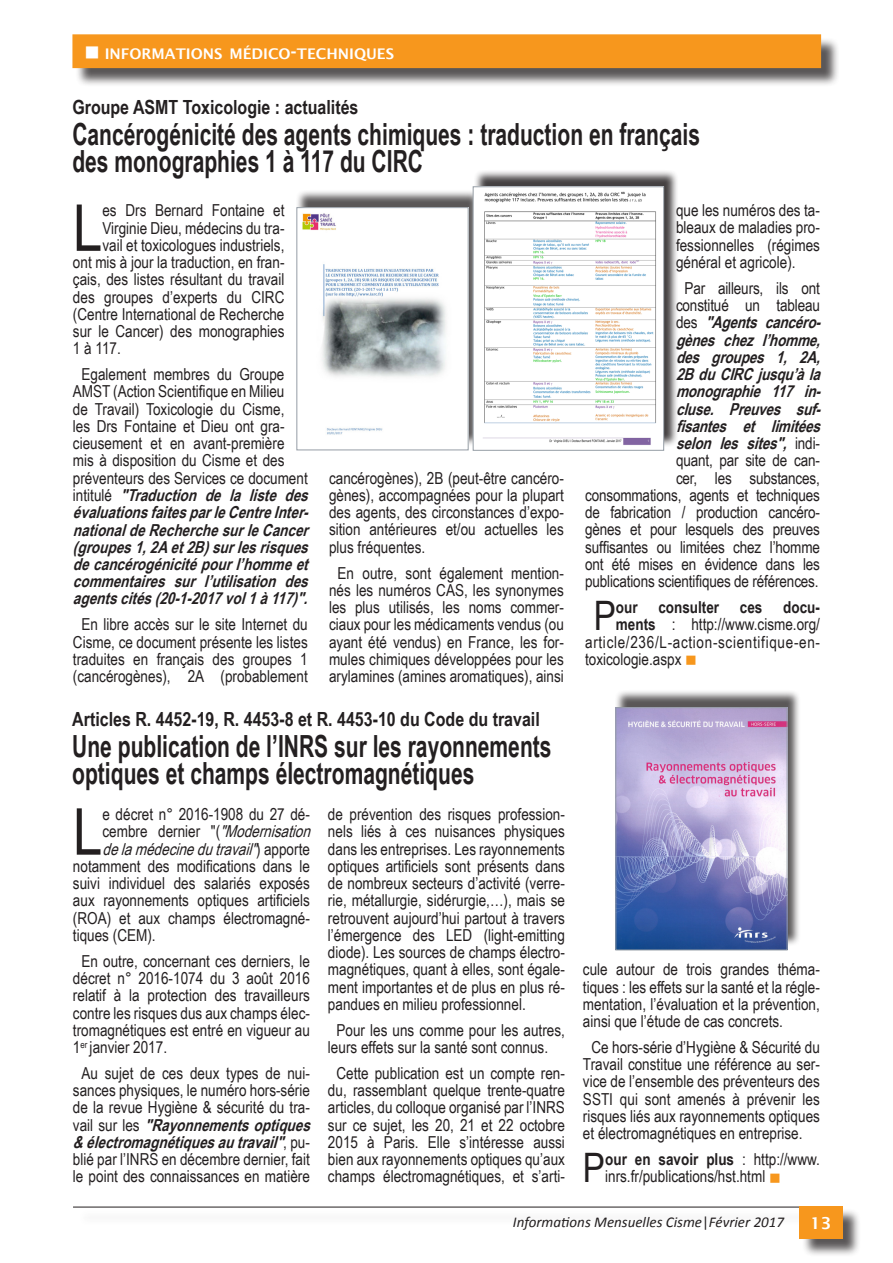
<style>
.page{position:relative;width:893px;height:1263px;background:#fff}
.page>*{position:absolute;margin:0;border:0;box-sizing:border-box;transform-origin:0 0}
.t1{font:64.65px "Arial Narrow";color:#231f20}
.t2{font:40.65px "Arial Narrow";color:#231f20}
.t3{font:700 30.45px/27px "Arial Narrow";color:#231f20;scale:.84 1}
.t4{font:700 19.5px "Arial Narrow";color:#231f20}
.t5{font:16.5px/17.2px "Arial Narrow";color:#231f20;text-align:justify}
.t6{font:italic 700 16.5px/17.2px "Arial Narrow";color:#231f20}
.t7{font:16.5px "Arial Narrow";letter-spacing:.04em;color:#231f20}
.t8{font:italic 16.5px "Arial Narrow";color:#231f20}
.t9{font:700 16.5px "Arial Narrow";color:#231f20}
.t10{font:600 16.5px "Lucida Sans";color:#fff}
.t11{font:italic 15px "Calibri";color:#231f20}
.t12{font:600 14.7px "Lucida Sans";color:#fff}
.s1{font-size:21px}
.s2{font-weight:400;font-style:normal}
.s3{font-style:italic}
.s4{font-style:normal}
.s5{font-weight:700;font-style:italic}
.s6{font-weight:700}
.s7{color:#f7971d}
</style>
<div class="page">
<div style="left:77px;top:1209px;width:739px;height:17px;background:#fafafa"></div>
<hr style="left:73px;top:1207px;width:726px;height:1px;background:#231f20">
<div style="left:801px;top:1208px;width:60px;height:49px;background:#231f20;opacity:.75"></div>
<div style="left:799px;top:1206px;width:43px;height:32px;background:#f7971d"></div>
<div style="left:75px;top:37px;width:764px;height:50px;background:#231f20;opacity:.75"></div>
<div style="left:73px;top:35px;width:748px;height:33px;background:#f7971d"></div>
<div style="left:73px;top:34px;width:748px;height:34px;border:1px solid #f7971d"></div>
<div style="left:296px;top:189px;width:186px;height:257px;background:#231f20;opacity:.75"></div>
<img style="left:299px;top:209px;width:167px;height:237px">
<div style="left:297px;top:207px;width:171px;height:243px;border:1px solid #959da5"></div>
<div style="left:474px;top:169px;width:205px;height:279px;background:#231f20;opacity:.85"></div>
<img style="left:475px;top:188px;width:187px;height:260px">
<div style="left:473px;top:186px;width:191px;height:265px;border:1px solid #959da5"></div>
<div style="left:615px;top:689px;width:186px;height:257px;background:#231f20;opacity:.75"></div>
<img style="left:617px;top:709px;width:168px;height:239px">
<div style="left:615px;top:707px;width:172px;height:243px;border:1px solid #959da5"></div>
<p class="t12" style="left:105px;top:46px;width:291px">INFORMATIONS MÉDICO<span class="s1">-</span>TECHNIQUES</p>
<p class="t4" style="left:72px;top:92px;width:288px">Groupe ASMT Toxicologie : actualités</p>
<h3 class="t3" style="left:72px;top:119px;width:749px">Cancérogénicité des agents chimiques : traduction en français des monographies 1 à 117 du CIRC</h3>
<h1 class="t1" style="left:73px;top:181px;width:31px">L</h1>
<p class="t5" style="left:102px;top:201px;width:184px">es Drs Bernard Fontaine et</p>
<p class="t5" style="left:102px;top:219px;width:184px">Virginie Dieu, médecins du tra-</p>
<p class="t5" style="left:102px;top:236px;width:184px">vail et toxicologues industriels,</p>
<p class="t5" style="left:73px;top:253px;width:213px">ont mis à jour la traduction, en fran-</p>
<p class="t5" style="left:73px;top:270px;width:213px">çais, des listes résultant du travail</p>
<p class="t5" style="left:73px;top:287px;width:213px">des groupes d’experts du CIRC</p>
<p class="t5" style="left:73px;top:305px;width:213px">(Centre International de Recherche</p>
<p class="t5" style="left:73px;top:322px;width:213px">sur le Cancer) des monographies</p>
<p class="t5" style="left:73px;top:339px;width:49px">1 à 117.</p>
<p class="t6" style="left:73px;top:365px;width:243px;text-indent:9px"><span class="s2">Egalement membres du Groupe AMST (Action Scientifique en Milieu<br>de Travail) Toxicologie du Cisme,<br>les Drs Fontaine et Dieu ont gra&shy;cieusement et en avant-première<br>mis à disposition du Cisme et des préventeurs des Services ce document i n t i t u l é</span> "Traduction de la liste des évaluationsfaitesparleCentreInter&shy;nationaldeRecherchesurleCancer (groupes1,2Aet2B)surlesrisques decancérogénicitépourl’hommeet commentaires sur l’utilisation des agentscités(20-1-2017vol1à117)".</p>
<p class="t5" style="left:73px;top:615px;width:236px;text-align:center">En libre accès sur le site Internet du Cisme, ce document présente les listes traduites en français des groupes 1 (cancérogènes), 2A (probablement</p>
<p class="t5" style="left:329px;top:469px;width:236px">cancérogènes), 2B (peut-être cancéro&shy;gènes), accompagnées pour la plupart des agents, des circonstances d’expo&shy;sition antérieures et/ou actuelles les plus fréquentes.</p>
<p class="t5" style="left:329px;top:563px;width:236px;text-align:center">En outre, sont également mention&shy;nés les numéros CAS, les synonymes les plus utilisés, les noms commer&shy;ciaux pour les médicaments vendus (ou ayant été vendus) en France, les for&shy;mules chimiques développées pour les arylamines (amines aromatiques), ainsi</p>
<p class="t4" style="left:72px;top:704px;width:469px">Articles R. 4452-19, R. 4453-8 et R. 4453-10 du Code du travail</p>
<h3 class="t3" style="left:72px;top:731px;width:572px">Une publication de l’INRS sur les rayonnements optiques et champs électromagnétiques</h3>
<h1 class="t1" style="left:73px;top:784px;width:31px">L</h1>
<p class="t5" style="left:102px;top:805px;width:209px">e décret n° 2016-1908 du 27 dé-</p>
<p class="t5" style="left:102px;top:822px;width:215px">c e m b re d e r n i e r " ( <span class="s3">"Modernisation</span></p>
<p class="t8" style="left:102px;top:837px;width:209px">delamédecinedutravail"<span class="s4">) a p p o r t e</span></p>
<p class="t5" style="left:73px;top:857px;width:238px">notamment des modifications dans le</p>
<p class="t5" style="left:73px;top:874px;width:238px">suivi individuel des salariés exposés</p>
<p class="t5" style="left:73px;top:891px;width:238px">aux rayonnements optiques artificiels</p>
<p class="t5" style="left:73px;top:908px;width:238px">(ROA) et aux champs électromagné-</p>
<p class="t5" style="left:73px;top:926px;width:84px">tiques (CEM).</p>
<p class="t5" style="left:73px;top:952px;width:238px;text-indent:8px">En outre, concernant ces derniers, le décret n° 2016-1074 du 3 août 2016 relatif à la protection des travailleurs contre les risques dus aux champs élec&shy;tromagnétiques est entré en vigueur au 1<sup>er</sup> janvier 2017.</p>
<p class="t5" style="left:73px;top:1064px;width:245px;text-align:center">Au sujet de ces deux types de nui&shy;sances physiques, le numéro hors-série de la revue Hygiène &amp; sécurité du tra&shy;v a i l s u r l e s <span class="s5">"Rayonnementsoptiques &amp;électromagnétiquesautravail"</span>, p u - blié par l’INRS en décembre dernier, fait le point des connaissances en matière</p>
<p class="t5" style="left:328px;top:805px;width:238px">de prévention des risques profession&shy;nels liés à ces nuisances physiques dans les entreprises. Les rayonnements optiques artificiels sont présents dans de nombreux secteurs d’activité (verre&shy;rie, métallurgie, sidérurgie,…), mais se retrouvent aujourd’hui partout à travers l’émergence des LED (light-emitting diode). Les sources de champs électro&shy;magnétiques, quant à elles, sont égale&shy;ment importantes et de plus en plus ré&shy;pandues en milieu professionnel.</p>
<p class="t5" style="left:328px;top:1021px;width:238px;text-indent:8px">Pour les uns comme pour les autres, leurs effets sur la santé sont connus.</p>
<p class="t5" style="left:328px;top:1064px;width:238px;text-align:center">Cette publication est un compte ren&shy;du, rassemblant quelque trente-quatre articles, du colloque organisé par l’INRS sur ce sujet, les 20, 21 et 22 octobre 2015 à Paris. Elle s’intéresse aussi bien aux rayonnements optiques qu’aux champs électromagnétiques, et s’arti-</p>
<p class="t5" style="left:676px;top:201px;width:145px">que les numéros des ta&shy;bleaux de maladies pro&shy;fessionnelles (régimes général et agricole).</p>
<p class="t5" style="left:684px;top:279px;width:137px">Par ailleurs, ils ont</p>
<p class="t5" style="left:676px;top:296px;width:145px">constitué un tableau</p>
<p class="t6" style="left:676px;top:313px;width:152px"><span class="s2">d e s</span> "Agents cancéro-</p>
<p class="t6" style="left:676px;top:330px;width:152px">gènes chez l’homme,</p>
<p class="t6" style="left:676px;top:348px;width:152px">des groupes 1, 2A,</p>
<p class="t6" style="left:676px;top:365px;width:152px">2BduCIRCjusqu’àla</p>
<p class="t6" style="left:676px;top:382px;width:152px">monographie 117 in-</p>
<p class="t6" style="left:676px;top:399px;width:152px">cluse. Preuves suf-</p>
<p class="t6" style="left:676px;top:417px;width:152px">fisantes et limitées</p>
<p class="t6" style="left:676px;top:434px;width:145px">selon les sites", <span class="s2">i n d i -</span></p>
<p class="t5" style="left:676px;top:451px;width:145px">quant, par site de can-</p>
<p class="t5" style="left:676px;top:469px;width:145px">cer, les substances,</p>
<p class="t5" style="left:585px;top:486px;width:236px">consommations, agents et techniques</p>
<p class="t5" style="left:585px;top:503px;width:236px">de fabrication / production cancéro-</p>
<p class="t5" style="left:585px;top:520px;width:236px">gènes et pour lesquels des preuves</p>
<p class="t5" style="left:585px;top:538px;width:236px">suffisantes ou limitées chez l’homme</p>
<p class="t5" style="left:585px;top:555px;width:236px">ont été mises en évidence dans les</p>
<p class="t5" style="left:585px;top:572px;width:235px">publications scientifiques de références.</p>
<h2 class="t2" style="left:594px;top:586px;width:24px">P</h2>
<p class="t9" style="left:616px;top:595px;width:23px">our</p>
<p class="t9" style="left:658px;top:595px;width:62px">consulter</p>
<p class="t9" style="left:740px;top:595px;width:24px">ces</p>
<p class="t9" style="left:783px;top:595px;width:38px">docu-</p>
<p class="t5" style="left:616px;top:615px;width:206px"><span class="s6">ments</span> : http://www.cisme.org/</p>
<p class="t7" style="left:585px;top:630px;width:236px">article/236/L-action-scientifique-en-</p>
<p class="t5" style="left:585px;top:650px;width:113px">toxicologie.aspx <span class="s7">■</span></p>
<p class="t5" style="left:583px;top:960px;width:238px">cule autour de trois grandes théma&shy;tiques : les effets sur la santé et la régle&shy;mentation, l’évaluation et la prévention, ainsi que l’étude de cas concrets.</p>
<p class="t5" style="left:583px;top:1038px;width:238px;text-indent:8px">Ce hors-série d’Hygiène &amp; Sécurité du Travail constitue une référence au ser&shy;vice de l’ensemble des préventeurs des SSTI qui sont amenés à prévenir les risques liés aux rayonnements optiques et électromagnétiques en entreprise.</p>
<h2 class="t2" style="left:583px;top:1138px;width:24px">P</h2>
<p class="t5" style="left:605px;top:1150px;width:216px"><span class="s6">our en savoir plus</span> : http://www. inrs.fr/publications/hst.html <span class="s7">■</span></p>
<p class="t11" style="left:513px;top:1212px;width:273px">Informations Mensuelles Cisme<span class="s4">|</span>Février 2017</p>
<p class="t10" style="left:810px;top:1213px;width:23px">13</p>
</div>
